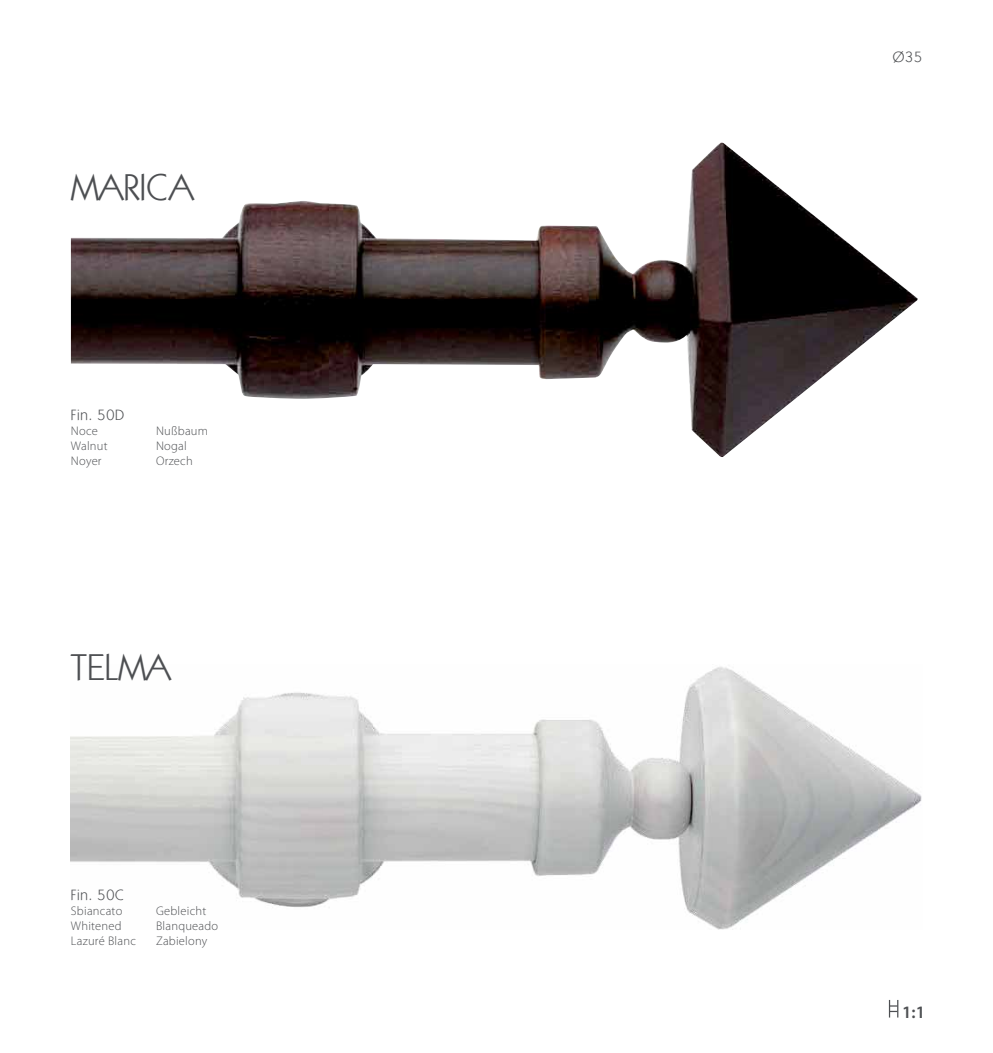
<style>
.page{position:relative;width:993px;height:1053px;background:#fff}
.page>*{position:absolute;margin:0;border:0;box-sizing:border-box;transform-origin:0 0}
.t1{font:37.5px "Kabel IT Cby BT";color:#4d4f52}
.t2{font:600 17.5px "Myriad Pro";color:#4d4f52}
.t3{font:15px "Kabel IT Cby BT";letter-spacing:.05em;color:#4d4f52}
.t4{font:300 12.5px/15px "Myriad Pro";letter-spacing:.02em;color:#4d4f52}
</style>
<div class="page">
<img style="left:71px;top:142px;width:846px;height:315px">
<img style="left:71px;top:666px;width:850px;height:263px">
<svg style="left:888px;top:1000px;width:10px;height:17px"></svg>
<h1 class="t1" style="left:71px;top:164px;width:125px">MARICA</h1>
<p class="t3" style="left:71px;top:405px;width:55px">Fin. 50D</p>
<p class="t4" style="left:71px;top:424px;width:38px">Noce<br>Walnut<br>Noyer</p>
<p class="t4" style="left:156px;top:424px;width:54px">Nußbaum<br>Nogal<br>Orzech</p>
<h1 class="t1" style="left:71px;top:644px;width:101px">TELMA</h1>
<p class="t3" style="left:71px;top:885px;width:54px">Fin. 50C</p>
<p class="t4" style="left:71px;top:904px;width:66px">Sbiancato<br>Whitened<br>Lazuré Blanc</p>
<p class="t4" style="left:156px;top:904px;width:64px">Gebleicht<br>Blanqueado<br>Zabielony</p>
<p class="t3" style="left:892px;top:48px;width:31px">Ø35</p>
<h2 class="t2" style="left:901px;top:1001px;width:24px">1:1</h2>
</div>
